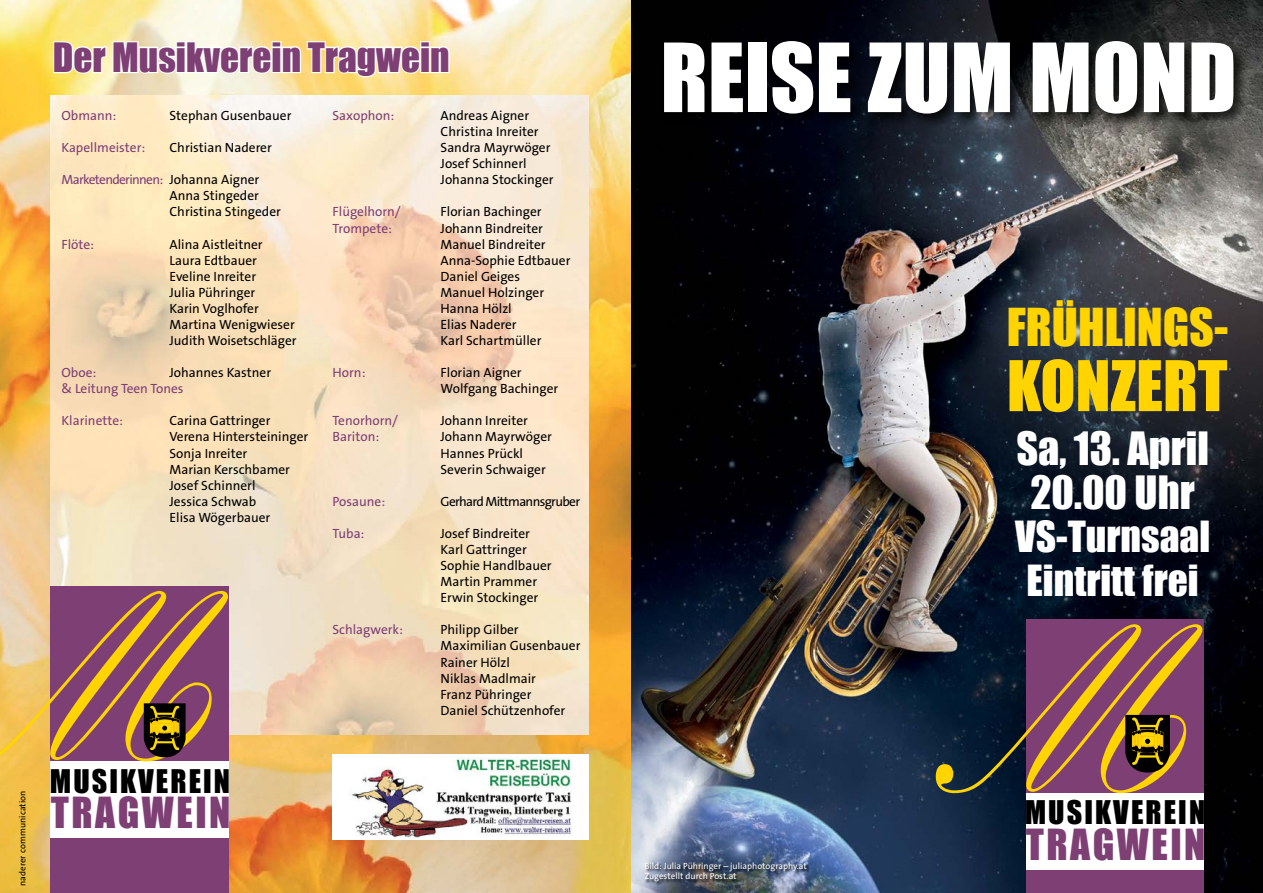
<style>
.page{position:relative;width:1263px;height:893px;background:#fff}
.page>*{position:absolute;margin:0;border:0;box-sizing:border-box;transform-origin:0 0}
.t1{font:88.05px "Impact";color:#fff}
.t2{font:64.5px "Impact";color:#ffd400}
.t3{font:48px "Impact";color:#ffd400}
.t4{font:42.15px/43.8px "Impact";color:#fff;text-align:center}
.t5{font:39.45px/43.8px "Impact";color:#fff}
.t6{font:39.45px "Impact";letter-spacing:.065em;color:#7e3f74}
.t7{font:39.3px "Impact";letter-spacing:.065em;color:#7e3f74}
.t8{font:37.2px "Impact";color:#7e3f74}
.t9{font:30px "Impact";letter-spacing:.07em;color:#000}
.t10{font:29.85px "Impact";letter-spacing:.07em;color:#000}
.t11{font:13.35px/16px "The Sans B5 Plain";color:#000}
.t12{font:13.35px "The Sans B5 Plain";color:#7e3f74}
.t13{font:13.35px "The Sans B5 Plain";letter-spacing:-.05em;color:#000}
.t14{font:9px/10.8px "The Sans B5 Plain";color:#fff}
.t15{font:9px "The Sans B5 Plain";letter-spacing:.01em;color:#000}
.s1{color:#7e3f74}
</style>
<div class="page">
<img style="left:0;top:0;width:631px;height:893px">
<img style="left:51px;top:96px;width:538px;height:639px">
<svg style="left:52px;top:15px;width:399px;height:77px"></svg>
<div style="left:51px;top:759px;width:178px;height:83px;background:#fff"></div>
<div style="left:51px;top:586px;width:178px;height:174px;background:#7e3f74"></div>
<div style="left:51px;top:839px;width:178px;height:54px;background:#7e3f74"></div>
<svg style="left:0;top:591px;width:228px;height:170px"></svg>
<div style="left:333px;top:754px;width:256px;height:85px;background:#fff"></div>
<img style="left:350px;top:754px;width:222px;height:83px">
<img style="left:631px;top:0;width:632px;height:893px">
<div style="left:1026px;top:791px;width:178px;height:82px;background:#fff"></div>
<div style="left:1026px;top:619px;width:178px;height:173px;background:#7e3f74"></div>
<div style="left:1026px;top:870px;width:178px;height:23px;background:#7e3f74"></div>
<svg style="left:936px;top:624px;width:266px;height:169px"></svg>
<div style="left:663px;top:40px;width:584px;height:88px;background:#000;opacity:.75"></div>
<div style="left:645px;top:862px;width:165px;height:23px;background:#000;opacity:.75"></div>
<p class="t15" style="left:18px;top:886px;width:97px;rotate:-90deg">naderer communication</p>
<h3 class="t8" style="left:53px;top:34px;width:398px">Der Musikverein Tragwein</h3>
<p class="t12" style="left:61px;top:109px;width:56px">Obmann:</p>
<p class="t11" style="left:169px;top:108px;width:124px">Stephan Gusenbauer</p>
<p class="t12" style="left:61px;top:141px;width:85px">Kapellmeister:</p>
<p class="t11" style="left:169px;top:140px;width:104px">Christian Naderer</p>
<p class="t11" style="left:169px;top:172px;width:113px;text-indent:-108px"><span class="s1">Marketenderinnen:</span> Johanna Aigner<br>Anna Stingeder<br>Christina Stingeder</p>
<p class="t12" style="left:61px;top:237px;width:34px">Flöte:</p>
<p class="t11" style="left:169px;top:237px;width:129px">Alina Aistleitner<br>Laura Edtbauer<br>Eveline Inreiter<br>Julia Pühringer<br>Karin Voglhofer<br>Martina Wenigwieser<br>Judith Woisetschläger</p>
<p class="t12" style="left:61px;top:366px;width:36px">Oboe:</p>
<p class="t11" style="left:169px;top:365px;width:103px">Johannes Kastner</p>
<p class="t12" style="left:61px;top:382px;width:124px">&amp; Leitung Teen Tones</p>
<p class="t12" style="left:61px;top:414px;width:63px">Klarinette:</p>
<p class="t11" style="left:169px;top:413px;width:140px">Carina Gattringer<br>Verena Hintersteininger<br>Sonja Inreiter<br>Marian Kerschbamer<br>Josef Schinnerl<br>Jessica Schwab<br>Elisa Wögerbauer</p>
<h3 class="t10" style="left:50px;top:763px;width:182px">MUSIKVEREIN</h3>
<h3 class="t7" style="left:51px;top:789px;width:181px">TRAGWEIN</h3>
<p class="t12" style="left:333px;top:109px;width:63px">Saxophon:</p>
<p class="t11" style="left:441px;top:108px;width:115px">Andreas Aigner<br>Christina Inreiter<br>Sandra Mayrwöger<br>Josef Schinnerl<br>Johanna Stockinger</p>
<p class="t12" style="left:333px;top:205px;width:70px">Flügelhorn/</p>
<p class="t11" style="left:441px;top:204px;width:102px">Florian Bachinger</p>
<p class="t12" style="left:333px;top:221px;width:61px">Trompete:</p>
<p class="t11" style="left:441px;top:221px;width:131px">Johann Bindreiter<br>Manuel Bindreiter<br>Anna-Sophie Edtbauer<br>Daniel Geiges<br>Manuel Holzinger<br>Hanna Hölzl<br>Elias Naderer<br>Karl Schartmüller</p>
<p class="t12" style="left:333px;top:366px;width:34px">Horn:</p>
<p class="t11" style="left:441px;top:365px;width:119px">Florian Aigner<br>Wolfgang Bachinger</p>
<p class="t12" style="left:333px;top:414px;width:67px">Tenorhorn/</p>
<p class="t11" style="left:441px;top:413px;width:89px">Johann Inreiter</p>
<p class="t12" style="left:333px;top:430px;width:48px">Bariton:</p>
<p class="t11" style="left:441px;top:429px;width:113px">Johann Mayrwöger<br>Hannes Prückl<br>Severin Schwaiger</p>
<p class="t12" style="left:333px;top:494px;width:54px">Posaune:</p>
<p class="t13" style="left:441px;top:494px;width:141px">Gerhard Mittmannsgruber</p>
<p class="t12" style="left:333px;top:526px;width:33px">Tuba:</p>
<p class="t11" style="left:441px;top:526px;width:113px">Josef Bindreiter<br>Karl Gattringer<br>Sophie Handlbauer<br>Martin Prammer<br>Erwin Stockinger</p>
<p class="t12" style="left:333px;top:623px;width:72px">Schlagwerk:</p>
<p class="t11" style="left:441px;top:622px;width:141px">Philipp Gilber<br>Maximilian Gusenbauer<br>Rainer Hölzl<br>Niklas Madlmair<br>Franz Pühringer<br>Daniel Schützenhofer</p>
<h1 class="t1" style="left:660px;top:23px;width:578px">REISE ZUM MOND</h1>
<p class="t14" style="left:644px;top:860px;width:164px">Bild: Julia Pühringer – juliaphotography.at<br>Zugestellt durch Post.at</p>
<h3 class="t3" style="left:1007px;top:298px;width:223px">FRÜHLINGS-</h3>
<h2 class="t2" style="left:1007px;top:346px;width:222px">KONZERT</h2>
<h3 class="t4" style="left:1016px;top:426px;width:194px">Sa, 13. April<br>20.00 Uhr</h3>
<h3 class="t5" style="left:1015px;top:515px;width:197px">VS-Turnsaal<br>Eintritt frei</h3>
<h3 class="t9" style="left:1025px;top:794px;width:182px">MUSIKVEREIN</h3>
<h3 class="t6" style="left:1026px;top:820px;width:181px">TRAGWEIN</h3>
</div>
